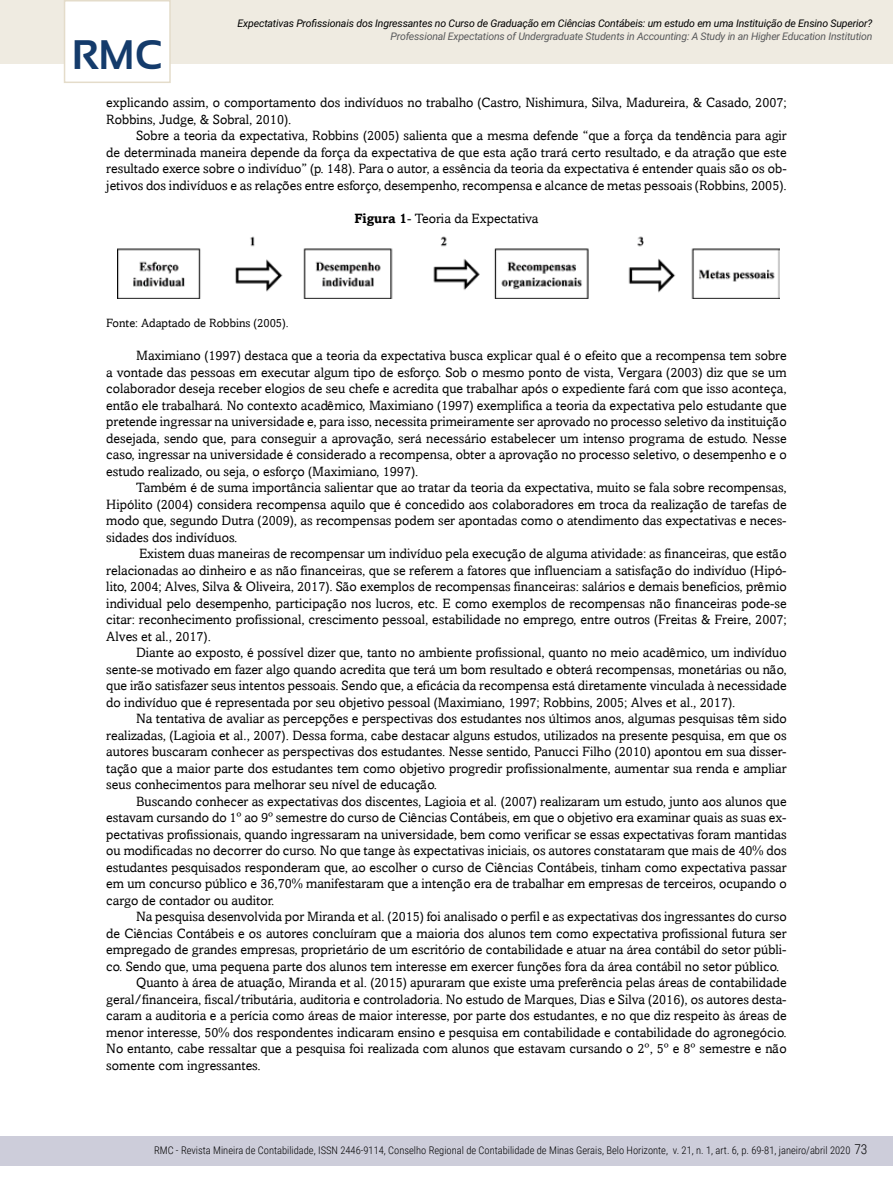
<style>
.page{position:relative;width:893px;height:1191px;background:#fff}
.page>*{position:absolute;margin:0;border:0;box-sizing:border-box;transform-origin:0 0}
.t1{font:700 41.25px "Sansation";color:#143b6b}
.t2{font:13.5px/16.5px "Amasis";color:#000;text-align:justify}
.t3{font:300 13.5px "Roboto Condensed";color:#000}
.t4{font:12px "Amasis";color:#000}
.t5{font:300 10.5px "Roboto Condensed";color:#000}
.t6{font:italic 10.5px "Roboto";letter-spacing:-.015em;color:#000}
.t7{font:italic 10.5px "Roboto";letter-spacing:-.02em;color:#58595b}
.s1{font-weight:700}
.s2{font-style:italic}
</style>
<div class="page">
<div style="left:0;top:1135px;width:893px;height:30px;background:#cdcdda"></div>
<div style="left:0;top:0;width:893px;height:64px;background:#efebe1"></div>
<div style="left:64px;top:0;width:107px;height:83px;background:#fff;border:2px solid #e4dcca"></div>
<img style="left:117px;top:236px;width:663px;height:62px">
<p class="t6" style="left:238px;top:16px;width:636px">Expectativas Profissionais dos Ingressantes no Curso de Graduação em Ciências Contábeis: um estudo em uma Instituição de Ensino Superior?</p>
<p class="t7" style="left:391px;top:29px;width:483px">Professional Expectations of Undergraduate Students in Accounting: A Study in an Higher Education Institution</p>
<h1 class="t1" style="left:72px;top:32px;width:92px">RMC</h1>
<p class="t2" style="left:106px;top:94px;width:682px">explicando assim, o comportamento dos indivíduos no trabalho (Castro, Nishimura, Silva, Madureira, &amp; Casado, 2007;<br>Robbins, Judge, &amp; Sobral, 2010).</p>
<p class="t2" style="left:106px;top:127px;width:682px;text-indent:30px">Sobre a teoria da expectativa, Robbins (2005) salienta que a mesma defende “que a força da tendência para agir de determinada maneira depende da força da expectativa de que esta ação trará certo resultado, e da atração que este resultado exerce sobre o indivíduo” (p. 148). Para o autor, a essência da teoria da expectativa é entender quais são os ob&shy;jetivos dos indivíduos e as relações entre esforço, desempenho, recompensa e alcance de metas pessoais (Robbins, 2005).</p>
<p class="t2" style="left:354px;top:210px;width:186px"><span class="s1">Figura 1</span>- Teoria da Expectativa</p>
<p class="t4" style="left:106px;top:316px;width:184px">Fonte: Adaptado de Robbins (2005).</p>
<p class="t2" style="left:106px;top:347px;width:682px;text-indent:30px">Maximiano (1997) destaca que a teoria da expectativa busca explicar qual é o efeito que a recompensa tem sobre a vontade das pessoas em executar algum tipo de esforço. Sob o mesmo ponto de vista, Vergara (2003) diz que se um colaborador deseja receber elogios de seu chefe e acredita que trabalhar após o expediente fará com que isso aconteça, então ele trabalhará. No contexto acadêmico, Maximiano (1997) exemplifica a teoria da expectativa pelo estudante que pretende ingressar na universidade e, para isso, necessita primeiramente ser aprovado no processo seletivo da instituição desejada, sendo que, para conseguir a aprovação, será necessário estabelecer um intenso programa de estudo. Nesse caso, ingressar na universidade é considerado a recompensa, obter a aprovação no processo seletivo, o desempenho e o estudo realizado, ou seja, o esforço (Maximiano, 1997).</p>
<p class="t2" style="left:106px;top:479px;width:682px;text-indent:30px">Também é de suma importância salientar que ao tratar da teoria da expectativa, muito se fala sobre recompensas, Hipólito (2004) considera recompensa aquilo que é concedido aos colaboradores em troca da realização de tarefas de modo que, segundo Dutra (2009), as recompensas podem ser apontadas como o atendimento das expectativas e neces&shy;sidades dos indivíduos.</p>
<p class="t2" style="left:106px;top:545px;width:682px;text-indent:33px">Existem duas maneiras de recompensar um indivíduo pela execução de alguma atividade: as financeiras, que estão relacionadas ao dinheiro e as não financeiras, que se referem a fatores que influenciam a satisfação do indivíduo (Hipó&shy;lito, 2004; Alves, Silva &amp; Oliveira, 2017). São exemplos de recompensas financeiras: salários e demais benefícios, prêmio individual pelo desempenho, participação nos lucros, etc. E como exemplos de recompensas não financeiras pode-se citar: reconhecimento profissional, crescimento pessoal, estabilidade no emprego, entre outros (Freitas &amp; Freire, 2007; Alves et al<span class="s2">.</span>, 2017).</p>
<p class="t2" style="left:106px;top:644px;width:682px;text-indent:30px">Diante ao exposto, é possível dizer que, tanto no ambiente profissional, quanto no meio acadêmico, um indivíduo sente-se motivado em fazer algo quando acredita que terá um bom resultado e obterá recompensas, monetárias ou não, que irão satisfazer seus intentos pessoais. Sendo que, a eficácia da recompensa está diretamente vinculada à necessidade do indivíduo que é representada por seu objetivo pessoal (Maximiano, 1997; Robbins, 2005; Alves et al., 2017).</p>
<p class="t2" style="left:106px;top:710px;width:682px;text-indent:30px">Na tentativa de avaliar as percepções e perspectivas dos estudantes nos últimos anos, algumas pesquisas têm sido realizadas, (Lagioia et al<span class="s2">.</span>, 2007). Dessa forma, cabe destacar alguns estudos, utilizados na presente pesquisa, em que os autores buscaram conhecer as perspectivas dos estudantes. Nesse sentido, Panucci Filho (2010) apontou em sua disser&shy;tação que a maior parte dos estudantes tem como objetivo progredir profissionalmente, aumentar sua renda e ampliar seus conhecimentos para melhorar seu nível de educação.</p>
<p class="t2" style="left:106px;top:793px;width:682px;text-indent:30px">Buscando conhecer as expectativas dos discentes, Lagioia et al<span class="s2">.</span> (2007) realizaram um estudo, junto aos alunos que estavam cursando do 1º ao 9º semestre do curso de Ciências Contábeis, em que o objetivo era examinar quais as suas ex&shy;pectativas profissionais, quando ingressaram na universidade, bem como verificar se essas expectativas foram mantidas ou modificadas no decorrer do curso. No que tange às expectativas iniciais, os autores constataram que mais de 40% dos estudantes pesquisados responderam que, ao escolher o curso de Ciências Contábeis, tinham como expectativa passar em um concurso público e 36,70% manifestaram que a intenção era de trabalhar em empresas de terceiros, ocupando o cargo de contador ou auditor.</p>
<p class="t2" style="left:136px;top:908px;width:652px">Na pesquisa desenvolvida por Miranda et al<span class="s2">.</span> (2015) foi analisado o perfil e as expectativas dos ingressantes do curso</p>
<p class="t2" style="left:106px;top:924px;width:682px">de Ciências Contábeis e os autores concluíram que a maioria dos alunos tem como expectativa profissional futura ser</p>
<p class="t2" style="left:106px;top:941px;width:682px">empregado de grandes empresas, proprietário de um escritório de contabilidade e atuar na área contábil do setor públi-</p>
<p class="t2" style="left:106px;top:957px;width:674px">co. Sendo que, uma pequena parte dos alunos tem interesse em exercer funções fora da área contábil no setor público.</p>
<p class="t2" style="left:136px;top:974px;width:652px">Quanto à área de atuação, Miranda et al. (2015) apuraram que existe uma preferência pelas áreas de contabilidade</p>
<p class="t2" style="left:106px;top:990px;width:682px">geral/financeira, fiscal/tributária, auditoria e controladoria. No estudo de Marques, Dias e Silva (2016), os autores desta-</p>
<p class="t2" style="left:106px;top:1007px;width:682px">caram a auditoria e a perícia como áreas de maior interesse, por parte dos estudantes, e no que diz respeito às áreas de</p>
<p class="t2" style="left:106px;top:1023px;width:682px">menor interesse, 50% dos respondentes indicaram ensino e pesquisa em contabilidade e contabilidade do agronegócio.</p>
<p class="t2" style="left:106px;top:1040px;width:682px">No entanto, cabe ressaltar que a pesquisa foi realizada com alunos que estavam cursando o 2º, 5º e 8º semestre e não</p>
<p class="t2" style="left:106px;top:1056px;width:156px">somente com ingressantes.</p>
<p class="t3" style="left:854px;top:1140px;width:15px">73</p>
<p class="t5" style="left:154px;top:1143px;width:698px">RMC - Revista Mineira de Contabilidade, ISSN 2446-9114, Conselho Regional de Contabilidade de Minas Gerais, Belo Horizonte, v. 21, n. 1, art. 6, p. 69-81, janeiro/abril 2020</p>
</div>
